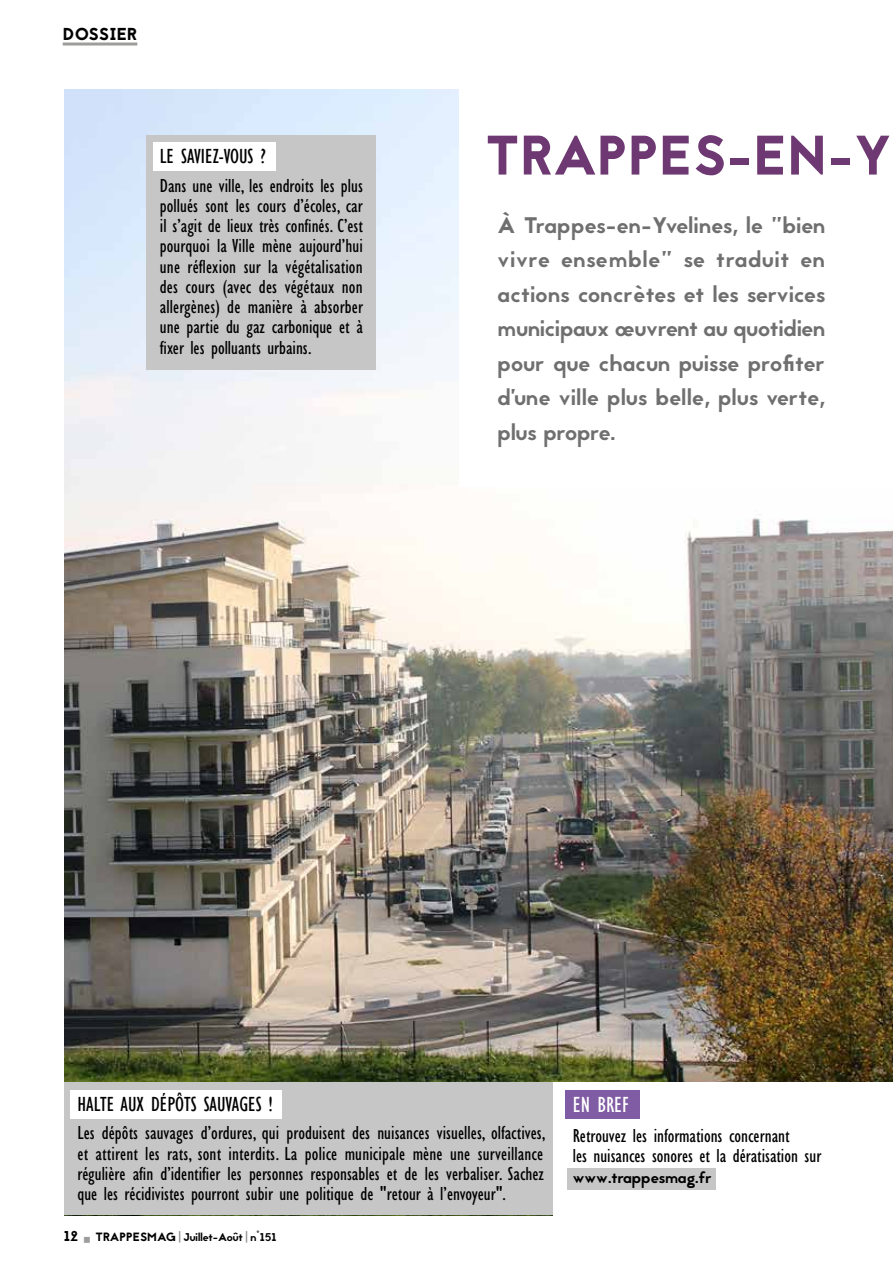
<style>
.page{position:relative;width:893px;height:1263px;background:#fff}
.page>*{position:absolute;margin:0;border:0;box-sizing:border-box;transform-origin:0 0}
.t1{font:55.5px "Jaapokki";letter-spacing:.015em;color:#6e3872}
.t2{font:22.5px/34.5px "Jaapokki";letter-spacing:.015em;color:#706f6f;text-align:justify}
.t3{font:condensed 22.5px "Gill Sans";letter-spacing:-.005em;color:#fff}
.t4{font:condensed 21px "Gill Sans";color:#000}
.t5{font:condensed 19.5px/20.2px "Gill Sans Std";color:#000}
.t6{font:17.25px "Jaapokki";letter-spacing:.01em;color:#000}
.t7{font:15.75px "Jaapokki";color:#000}
.t8{font:11.25px "Jaapokki";color:#000}
.s1{font-size:14.25px}
.s2{font-size:12px}
</style>
<div class="page">
<hr style="left:63px;top:43px;width:74px;height:3px;background:#9d9d9c">
<img style="left:64px;top:89px;width:829px;height:993px">
<div style="left:459px;top:81px;width:434px;height:405px;background:#fff"></div>
<div style="left:147px;top:135px;width:229px;height:235px;background:#c6c6c6"></div>
<div style="left:153px;top:142px;width:122px;height:29px;background:#fff"></div>
<div style="left:64px;top:1082px;width:492px;height:133px;background:#c6c6c6"></div>
<div style="left:71px;top:1090px;width:211px;height:29px;background:#fff"></div>
<div style="left:554px;top:1082px;width:339px;height:160px;background:#fff"></div>
<div style="left:567px;top:1169px;width:149px;height:21px;background:#c6c6c6"></div>
<div style="left:565px;top:1090px;width:75px;height:29px;background:#7f5ca3"></div>
<p class="t6" style="left:63px;top:22px;width:76px">DOSSIER</p>
<p class="t4" style="left:160px;top:144px;width:107px">LE SAVIEZ-VOUS ?</p>
<p class="t5" style="left:160px;top:176px;width:205px;text-align:justify">Dans une ville, les endroits les plus pollués sont les cours d’écoles, car il s’agit de lieux très confinés. C’est pourquoi la Ville mène aujourd’hui une réflexion sur la végétalisation des cours (avec des végétaux non allergènes) de manière à absorber une partie du gaz carbonique et à fixer les polluants urbains.</p>
<h1 class="t1" style="left:485px;top:117px;width:408px">TRAPPES-EN-Y</h1>
<p class="t2" style="left:498px;top:208px;width:329px">À Trappes-en-Yvelines, le "bien vivre ensemble" se traduit en actions concrètes et les services municipaux œuvrent au quotidien pour que chacun puisse profiter d’une ville plus belle, plus verte, plus propre.</p>
<p class="t4" style="left:78px;top:1091px;width:196px">HALTE AUX DÉPÔTS SAUVAGES !</p>
<p class="t5" style="left:78px;top:1123px;width:470px">Les dépôts sauvages d’ordures, qui produisent des nuisances visuelles, olfactives, et attirent les rats, sont interdits. La police municipale mène une surveillance régulière afin d’identifier les personnes responsables et de les verbaliser. Sachez que les récidivistes pourront subir une politique de "retour à l’envoyeur".</p>
<p class="t8" style="left:64px;top:1229px;width:214px"><span class="s1">12</span> <span class="s2">TRAPPESMAG</span> Juillet-Août n°151</p>
<p class="t3" style="left:573px;top:1091px;width:58px">EN BREF</p>
<p class="t5" style="left:573px;top:1126px;width:250px">Retrouvez les informations concernant<br>les nuisances sonores et la dératisation sur</p>
<p class="t7" style="left:573px;top:1166px;width:141px">www.trappesmag.fr</p>
</div>
